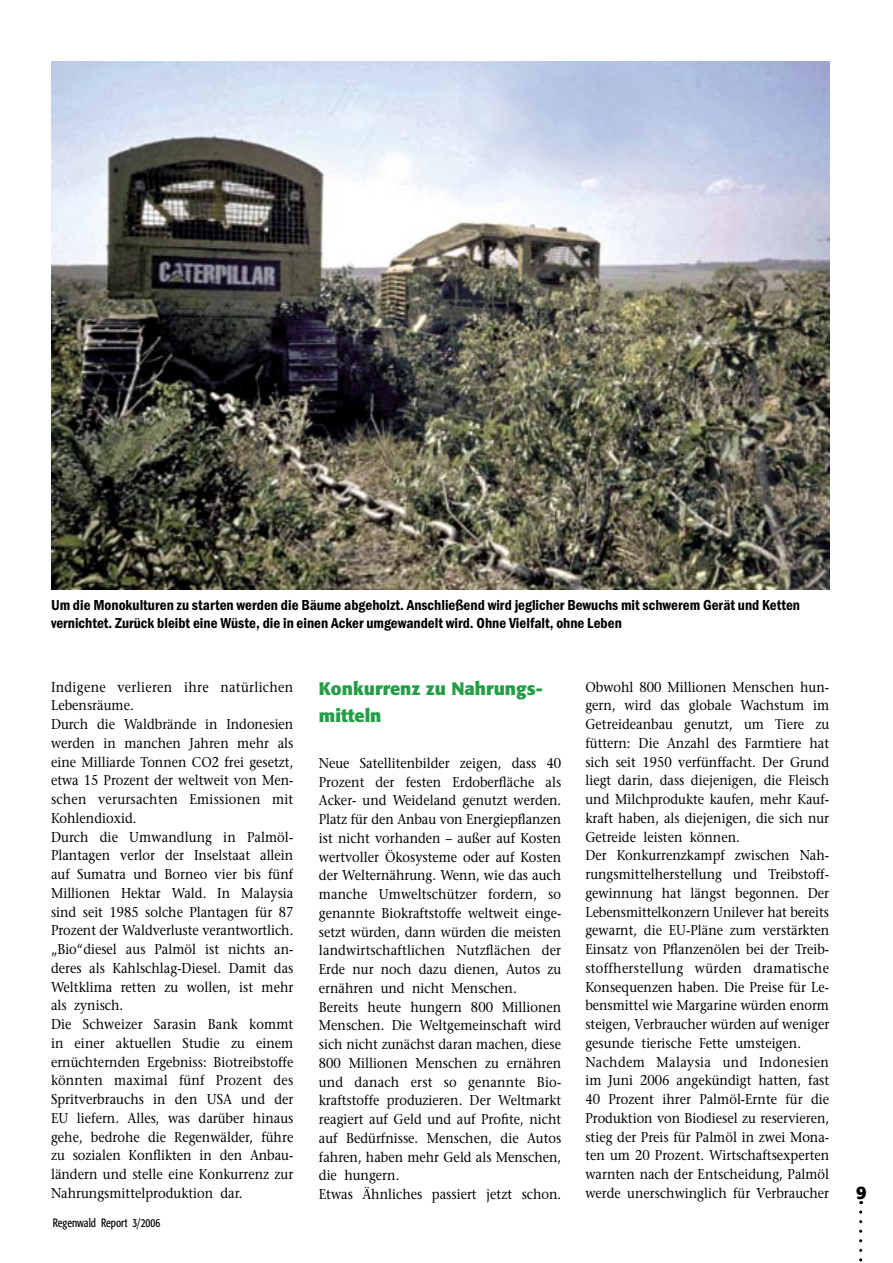
<style>
.page{position:relative;width:893px;height:1263px;background:#fff}
.page>*{position:absolute;margin:0;border:0;box-sizing:border-box;transform-origin:0 0}
.Zwischenzeilen{font:700 18px/27px "Formata";color:#239e46}
.t1{font:700 18px "Formata";color:#000}
.Bildunter{font:600 condensed 15px/18px "Franklin Itc T";color:#000}
.Fließtext{font:14.25px/18.8px "Stone Serif";color:#000;text-align:justify;scale:.9 1}
.Bildunter-2{font:14.25px/18.8px "Stone Serif";letter-spacing:.025em;color:#000;scale:.9 1}
.t2{font:condensed 12px "Formata";color:#000;scale:.9 1}
</style>
<div class="page">
<svg style="left:859px;top:1212px;width:3px;height:50px"></svg>
<img style="left:51px;top:61px;width:778px;height:528px">
<p class="Bildunter" style="left:51px;top:596px;width:750px">Um die Monokulturen zu starten werden die Bäume abgeholzt. Anschließend wird jeglicher Bewuchs mit schwerem Gerät und Ketten vernichtet. Zurück bleibt eine Wüste, die in einen Acker umgewandelt wird. Ohne Vielfalt, ohne Leben</p>
<p class="Bildunter-2" style="left:51px;top:677px;width:271px">Indigene verlieren ihre natürlichen<br>Lebensräume.</p>
<p class="Fließtext" style="left:51px;top:715px;width:271px">Durch die Waldbrände in Indonesien werden in manchen Jahren mehr als eine Milliarde Tonnen CO2 frei gesetzt, etwa 15 Prozent der weltweit von Men&shy;schen verursachten Emissionen mit Kohlendioxid.</p>
<p class="Fließtext" style="left:51px;top:827px;width:271px">Durch die Umwandlung in Palmöl-Plantagen verlor der Inselstaat allein auf Sumatra und Borneo vier bis fünf Millionen Hektar Wald. In Malaysia sind seit 1985 solche Plantagen für 87<br>Prozent der Waldverluste verantwortlich. „Bio“diesel aus Palmöl ist nichts an&shy;deres als Kahlschlag-Diesel. Damit das Weltklima retten zu wollen, ist mehr als zynisch.</p>
<p class="Fließtext" style="left:51px;top:1015px;width:271px">Die Schweizer Sarasin Bank kommt in einer aktuellen Studie zu einem ernüchternden Ergebniss: Biotreibstoffe könnten maximal fünf Prozent des Spritverbrauchs in den USA und der EU liefern. Alles, was darüber hinaus gehe, bedrohe die Regenwälder, führe zu sozialen Konflikten in den Anbau&shy;ländern und stelle eine Konkurrenz zur Nahrungsmittelproduktion dar.</p>
<p class="t2" style="left:53px;top:1216px;width:121px">Regenwald Report 3/2006</p>
<p class="Zwischenzeilen" style="left:319px;top:675px;width:225px">Konkurrenz zu Nahrungs&shy;mitteln</p>
<p class="Fließtext" style="left:319px;top:753px;width:271px">Neue Satellitenbilder zeigen, dass 40<br>Prozent der festen Erdoberfläche als Acker- und Weideland genutzt werden.<br>Platz für den Anbau von Energiepflanzen ist nicht vorhanden – außer auf Kosten wertvoller Ökosysteme oder auf Kosten der Welternährung. Wenn, wie das auch manche Umweltschützer fordern, so genannte Biokraftstoffe weltweit einge&shy;setzt würden, dann würden die meisten landwirtschaftlichen Nutzflächen der Erde nur noch dazu dienen, Autos zu ernähren und nicht Menschen.</p>
<p class="Fließtext" style="left:319px;top:997px;width:271px">Bereits heute hungern 800 Millionen Menschen. Die Weltgemeinschaft wird sich nicht zunächst daran machen, diese 800 Millionen Menschen zu ernähren und danach erst so genannte Bio&shy;kraftstoffe produzieren. Der Weltmarkt reagiert auf Geld und auf Profite, nicht auf Bedürfnisse. Menschen, die Autos fahren, haben mehr Geld als Menschen, die hungern.</p>
<p class="Fließtext" style="left:319px;top:1185px;width:271px">Etwas Ähnliches passiert jetzt schon.</p>
<p class="Fließtext" style="left:585px;top:677px;width:272px">Obwohl 800 Millionen Menschen hun&shy;gern, wird das globale Wachstum im Getreideanbau genutzt, um Tiere zu füttern: Die Anzahl des Farmtiere hat sich seit 1950 verfünffacht. Der Grund liegt darin, dass diejenigen, die Fleisch und Milchprodukte kaufen, mehr Kauf&shy;kraft haben, als diejenigen, die sich nur Getreide leisten können.</p>
<p class="Fließtext" style="left:585px;top:846px;width:273px">Der Konkurrenzkampf zwischen Nah&shy;rungsmittelherstellung und Treibstoff&shy;gewinnung hat längst begonnen. Der Lebensmittelkonzern Unilever hat bereits gewarnt, die EU-Pläne zum verstärkten Einsatz von Pflanzenölen bei der Treib&shy;stoffherstellung würden dramatische Konsequenzen haben. Die Preise für Le&shy;bensmittel wie Margarine würden enorm steigen, Verbraucher würden auf weniger gesunde tierische Fette umsteigen.</p>
<p class="Fließtext" style="left:585px;top:1052px;width:272px">Nachdem Malaysia und Indonesien im Juni 2006 angekündigt hatten, fast 40 Prozent ihrer Palmöl-Ernte für die Produktion von Biodiesel zu reservieren, stieg der Preis für Palmöl in zwei Mona&shy;ten um 20 Prozent. Wirtschaftsexperten warnten nach der Entscheidung, Palmöl werde unerschwinglich für Verbraucher</p>
<p class="t1" style="left:856px;top:1181px;width:12px">9</p>
</div>
